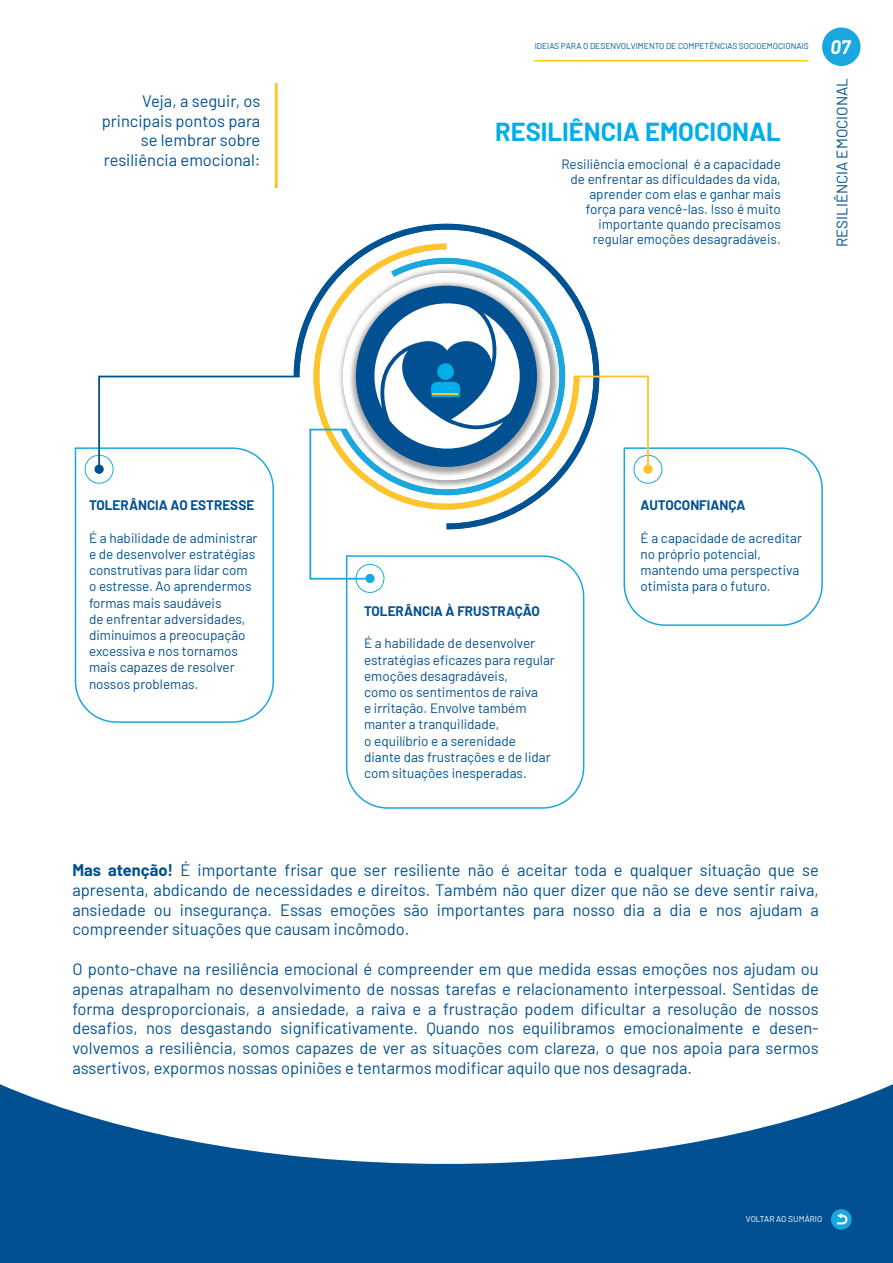
<style>
.page{position:relative;width:893px;height:1263px;background:#fff}
.page>*{position:absolute;margin:0;border:0;box-sizing:border-box;transform-origin:0 0}
.t1{font:700 25.5px "Barlow";color:#00aee9}
.t2{font:italic 700 19.05px "Barlow";color:#fff}
.t3{font:16.5px/19.8px "Barlow";color:#015192;text-align:justify}
.t4{font:15.15px "Barlow";color:#015192}
.t5{font:13.5px/16.2px "Barlow";color:#015192}
.t6{font:700 13.5px "Barlow";color:#015192}
.t7{font:8.4px "Barlow";color:#015192}
.t8{font:8.4px "Barlow";color:#fff}
.s1{font-weight:700}
</style>
<div class="page">
<hr style="left:275px;top:83px;width:3px;height:105px;background:#fec42a">
<svg style="left:0;top:1084px;width:893px;height:179px;fill:#015192"></svg>
<hr style="left:534px;top:60px;width:275px;height:1px;background:#feca0a">
<div style="left:822px;top:28px;width:38px;height:38px;background:#1aa7e0;border-radius:50%"></div>
<svg style="left:74px;top:447px;width:200px;height:276px"></svg>
<img style="left:294px;top:224px;width:305px;height:151px">
<img style="left:299px;top:231px;width:295px;height:280px">
<svg style="left:594px;top:219px;width:14px;height:28px"></svg>
<img style="left:313px;top:243px;width:267px;height:267px">
<img style="left:343px;top:273px;width:207px;height:207px;border-radius:104px">
<div style="left:356px;top:286px;width:181px;height:181px;background:#015192;border-radius:50%"></div>
<div style="left:85px;top:455px;width:28px;height:28px;background:#fff;border-radius:50%"></div>
<div style="left:85px;top:455px;width:28px;height:29px;border:1px solid #1aa7e0;border-radius:50%"></div>
<svg style="left:345px;top:555px;width:240px;height:254px"></svg>
<div style="left:356px;top:564px;width:28px;height:28px;background:#fff;border-radius:50%"></div>
<div style="left:356px;top:564px;width:28px;height:29px;border:1px solid #1aa7e0;border-radius:50%"></div>
<svg style="left:572px;top:375px;width:251px;height:252px"></svg>
<svg style="left:97px;top:375px;width:204px;height:96px"></svg>
<div style="left:94px;top:465px;width:10px;height:9px;background:#015192;border-radius:50%"></div>
<div style="left:643px;top:465px;width:10px;height:9px;background:#fec42a;border-radius:50%"></div>
<div style="left:365px;top:574px;width:10px;height:9px;background:#1aa7e0;border-radius:50%"></div>
<svg style="left:308px;top:303px;width:212px;height:277px"></svg>
<div style="left:831px;top:1209px;width:21px;height:21px;background:#1aa7e0;border-radius:50%"></div>
<svg style="left:837px;top:1213px;width:10px;height:11px"></svg>
<p class="t3" style="left:102px;top:90px;width:160px;text-align:right">Veja, a seguir, os principais pontos para se lembrar sobre resiliência emocional:</p>
<p class="t7" style="left:535px;top:40px;width:275px">IDEIAS PARA O DESENVOLVIMENTO DE COMPETÊNCIAS SOCIOEMOCIONAIS</p>
<h1 class="t1" style="left:495px;top:113px;width:287px">RESILIÊNCIA EMOCIONAL</h1>
<p class="t5" style="left:561px;top:155px;width:221px;line-height:15px;text-align:right">Resiliência emocional é a capacidade de enfrentar as dificuldades da vida, aprender com elas e ganhar mais força para vencê-las. Isso é muito importante quando precisamos regular emoções desagradáveis.</p>
<p class="t2" style="left:831px;top:33px;width:21px">07</p>
<p class="t4" style="left:831px;top:247px;width:171px;rotate:-90deg">RESILIÊNCIA EMOCIONAL</p>
<p class="t6" style="left:89px;top:495px;width:167px">TOLERÂNCIA AO ESTRESSE</p>
<p class="t5" style="left:89px;top:529px;width:170px">É a habilidade de administrar e de desenvolver estratégias construtivas para lidar com o estresse. Ao aprendermos formas mais saudáveis<br>de enfrentar adversidades, diminuímos a preocupação excessiva e nos tornamos mais capazes de resolver nossos problemas.</p>
<p class="t6" style="left:364px;top:601px;width:177px">TOLERÂNCIA À FRUSTRAÇÃO</p>
<p class="t5" style="left:364px;top:634px;width:192px">É a habilidade de desenvolver estratégias eficazes para regular emoções desagradáveis,<br>como os sentimentos de raiva<br>e irritação. Envolve também manter a tranquilidade,<br>o equilíbrio e a serenidade diante das frustrações e de lidar com situações inesperadas.</p>
<p class="t6" style="left:640px;top:495px;width:106px">AUTOCONFIANÇA</p>
<p class="t5" style="left:640px;top:529px;width:163px">É a capacidade de acreditar no próprio potencial, mantendo uma perspectiva otimista para o futuro.</p>
<p class="t3" style="left:72px;top:859px;width:748px"><span class="s1">Mas atenção!</span> É importante frisar que ser resiliente não é aceitar toda e qualquer situação que se apresenta, abdicando de necessidades e direitos. Também não quer dizer que não se deve sentir raiva, ansiedade ou insegurança. Essas emoções são importantes para nosso dia a dia e nos ajudam a compreender situações que causam incômodo.</p>
<p class="t3" style="left:72px;top:958px;width:748px">O ponto-chave na resiliência emocional é compreender em que medida essas emoções nos ajudam ou apenas atrapalham no desenvolvimento de nossas tarefas e relacionamento interpessoal. Sentidas de forma desproporcionais, a ansiedade, a raiva e a frustração podem dificultar a resolução de nossos desafios, nos desgastando significativamente. Quando nos equilibramos emocionalmente e desen&shy;volvemos a resiliência, somos capazes de ver as situações com clareza, o que nos apoia para sermos assertivos, expormos nossas opiniões e tentarmos modificar aquilo que nos desagrada.</p>
<p class="t8" style="left:746px;top:1212px;width:78px">VOLTAR AO SUMÁRIO</p>
</div>
